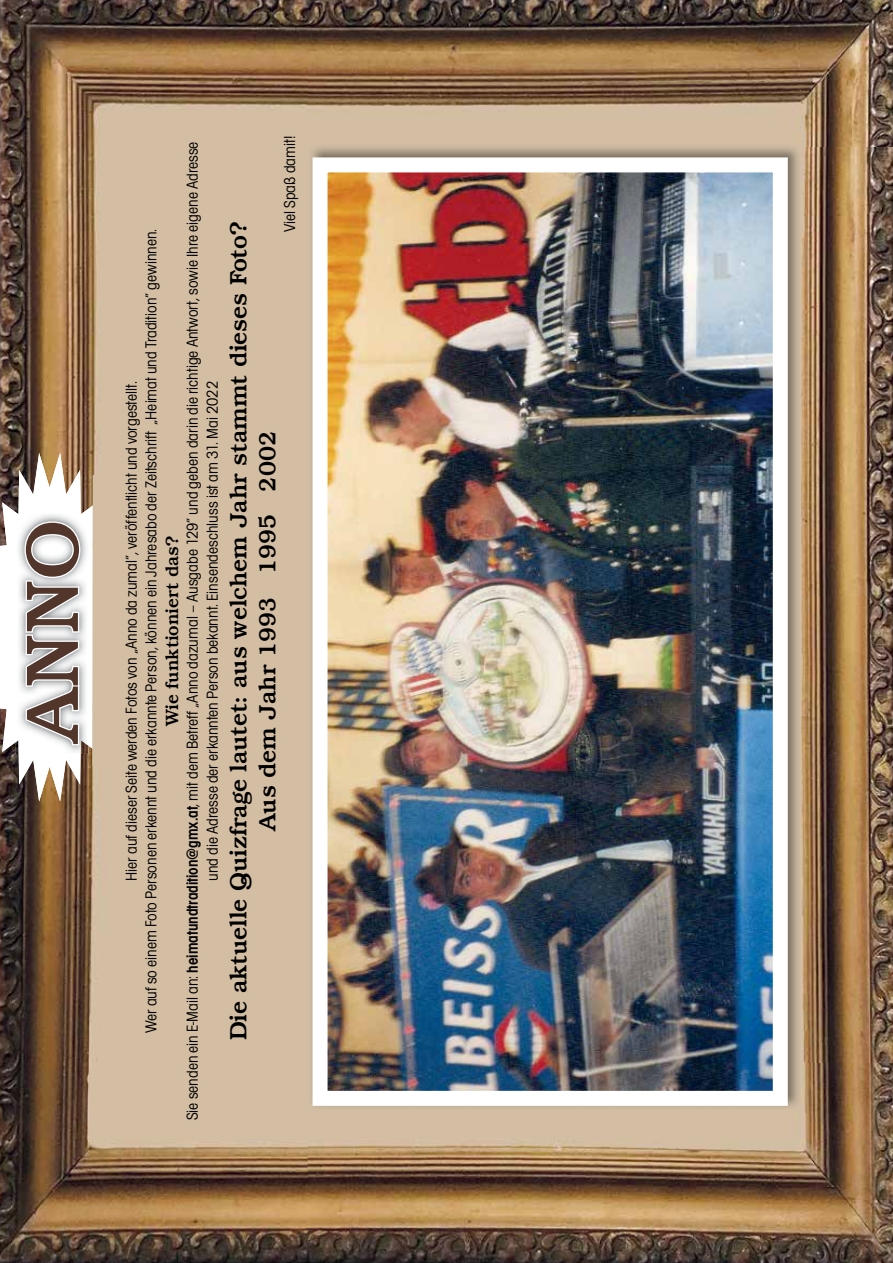
<style>
.page{position:relative;width:893px;height:1263px;background:#fff}
.page>*{position:absolute;margin:0;border:0;box-sizing:border-box;transform-origin:0 0}
.t1{font:500 75.6px "Bookman IT Cby BT";color:#52352b}
.t2{font:500 24px/28.8px "Bookman IT Cby BT";color:#000;text-align:center}
.t3{font:500 18px "Bookman IT Cby BT";color:#000}
.t4{font:16.5px/19.8px "A860 Geometrical Cond";color:#000;text-align:center}
.s1{font-weight:700}
</style>
<div class="page">
<img style="left:0;top:739px;width:308px;height:524px">
<img style="left:0;top:0;width:32px;height:453px">
<img style="left:32px;top:0;width:276px;height:523px">
<img style="left:308px;top:1062px;width:585px;height:201px">
<img style="left:308px;top:0;width:585px;height:147px">
<img style="left:800px;top:147px;width:93px;height:915px">
<svg style="left:0;top:453px;width:201px;height:348px"></svg>
<img style="left:308px;top:145px;width:492px;height:965px">
<img style="left:329px;top:173px;width:443px;height:917px">
<div style="left:313px;top:157px;width:475px;height:949px;border:15px solid #fff"></div>
<h1 class="t1" style="left:6px;top:743px;width:224px;rotate:-90deg">ANNO</h1>
<p class="t4" style="left:122px;top:1033px;width:806px;rotate:-90deg">Hier auf dieser Seite werden Fotos von „Anno da zumal“, veröffentlicht und vorgestellt.<br>Wer auf so einem Foto Personen erkennt und die erkannte Person, können ein Jahresabo der Zeitschrift „Heimat und Tradition“ gewinnen.</p>
<p class="t3" style="left:161px;top:726px;width:191px;rotate:-90deg">Wie funktioniert das?</p>
<p class="t4" style="left:183px;top:1120px;width:980px;rotate:-90deg">Sie senden ein E-Mail an: <span class="s1">heimatundtradition@gmx.at</span>, mit dem Betreff „Anno dazumal – Ausgabe 129“ und geben darin die richtige Antwort, sowie Ihre eigene Adresse und die Adresse der erkannten Person bekannt. Einsendeschluss ist am 31. Mai 2022</p>
<h2 class="t2" style="left:224px;top:1040px;width:820px;rotate:-90deg">Die aktuelle Quizfrage lautet: aus welchem Jahr stammt dieses Foto?<br>Aus dem Jahr 1993 1995 2002</h2>
<p class="t4" style="left:280px;top:232px;width:98px;rotate:-90deg">Viel Spaß damit!</p>
</div>
